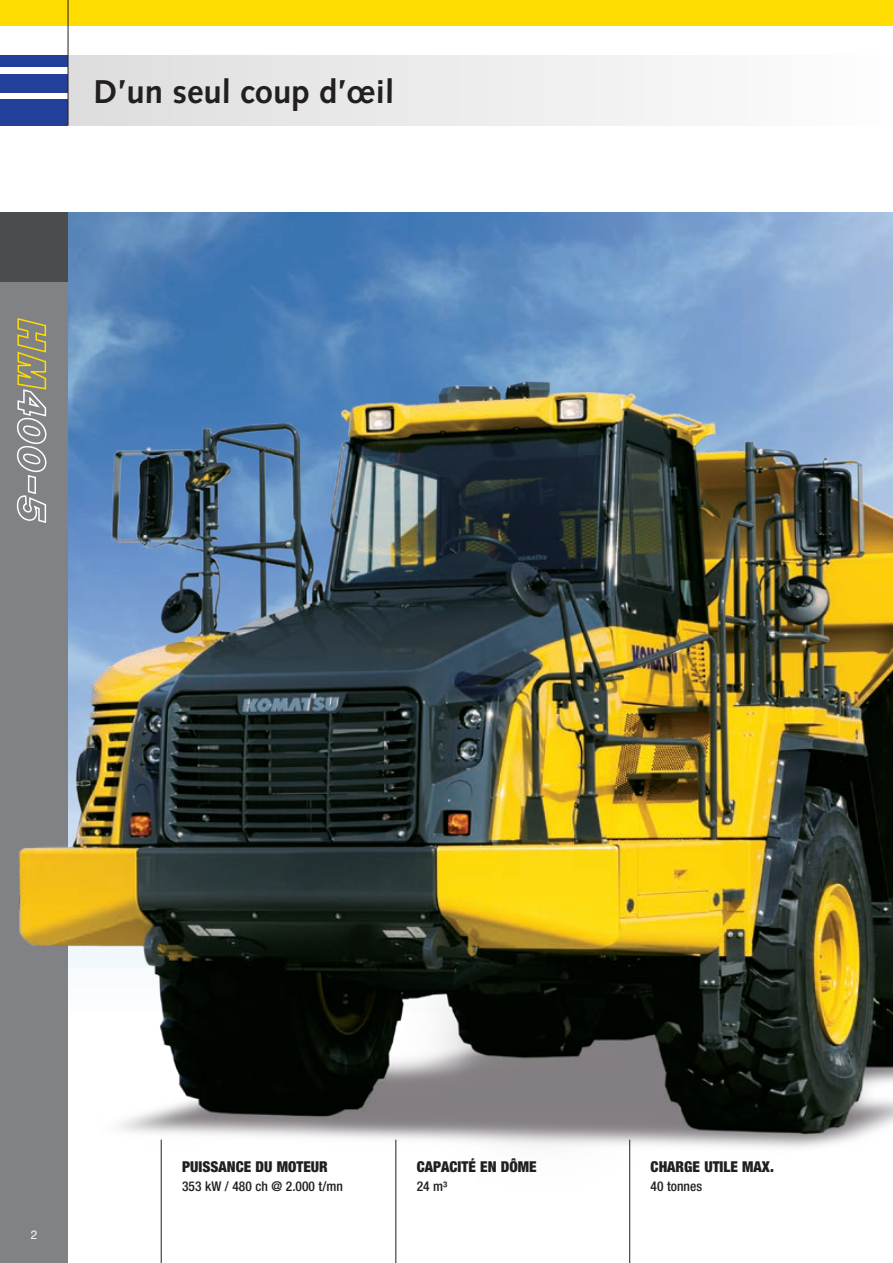
<style>
.page{position:relative;width:893px;height:1263px;background:#fff}
.page>*{position:absolute;margin:0;border:0;box-sizing:border-box;transform-origin:0 0}
.t1{font:700 33px "Syntax LTCE";color:#231f20}
.t2{font:900 condensed 15px "Helvetica Neue LT Pro";color:#231f20}
.t3{font:500 condensed 13.5px "Helvetica Neue LT Pro";color:#231f20}
.t4{font:12px "Helvetica Neue LT Pro";color:#fff}
</style>
<div class="page">
<img style="left:68px;top:213px;width:825px;height:63px">
<div style="left:0;top:213px;width:68px;height:1050px;background:#808285"></div>
<div style="left:0;top:99px;width:68px;height:26px;background:#223f99"></div>
<div style="left:0;top:74px;width:68px;height:18px;background:#223f99"></div>
<div style="left:0;top:55px;width:68px;height:12px;background:#223f99"></div>
<div style="left:0;top:0;width:893px;height:26px;background:#ffdc01"></div>
<div style="left:0;top:213px;width:68px;height:69px;background:#4b4c4d"></div>
<div style="left:68px;top:55px;width:825px;height:70px;background:linear-gradient(to right,#ddddde,#fdfdfe)"></div>
<hr style="left:68px;top:0;width:1px;height:125px;background:#231f20">
<img style="left:19px;top:276px;width:874px;height:948px">
<svg style="left:16px;top:317px;width:31px;height:207px"></svg>
<hr style="left:395px;top:1140px;width:1px;height:123px;background:#231f20">
<hr style="left:161px;top:1140px;width:1px;height:123px;background:#231f20">
<hr style="left:629px;top:1140px;width:1px;height:123px;background:#231f20">
<h1 class="t1" style="left:94px;top:73px;width:302px">D’un seul coup d’œil</h1>
<p class="t4" style="left:31px;top:1227px;width:8px">2</p>
<p class="t2" style="left:182px;top:1157px;width:147px">PUISSANCE DU MOTEUR</p>
<p class="t3" style="left:182px;top:1178px;width:162px">353 kW / 480 ch @ 2.000 t/mn</p>
<p class="t2" style="left:417px;top:1157px;width:121px">CAPACITÉ EN DÔME</p>
<p class="t3" style="left:417px;top:1178px;width:32px">24 m³</p>
<p class="t2" style="left:651px;top:1157px;width:125px">CHARGE UTILE MAX.</p>
<p class="t3" style="left:651px;top:1178px;width:53px">40 tonnes</p>
</div>
